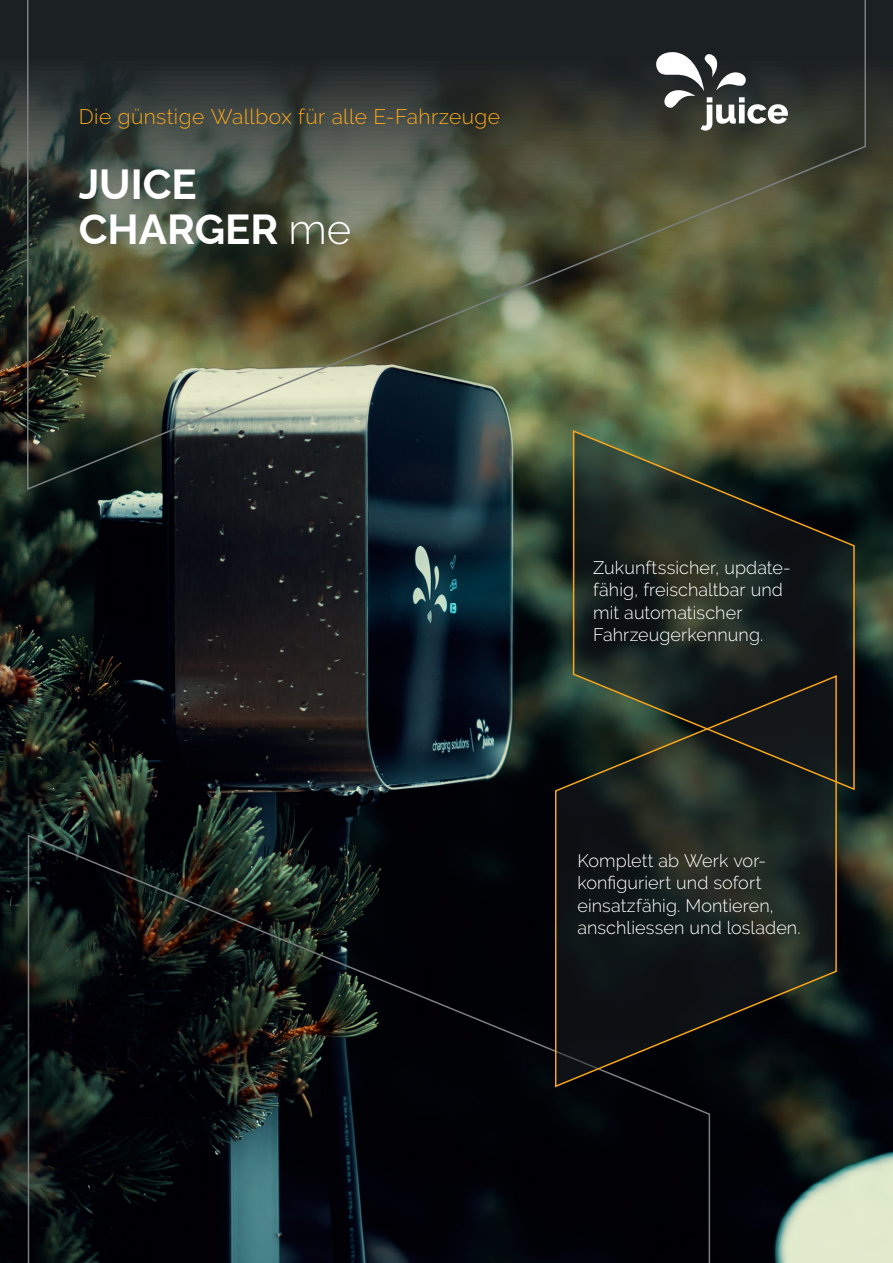
<style>
.page{position:relative;width:893px;height:1263px;background:#fff}
.page>*{position:absolute;margin:0;border:0;box-sizing:border-box;transform-origin:0 0}
.t1{font:700 42px/45px "Raleway";color:#fff}
.t2{font:300 21px "Raleway";letter-spacing:.02em;color:#f9a51b}
.t3{font:300 18px/22.5px "Raleway";letter-spacing:.005em;color:#fff}
.s1{font-weight:300}
</style>
<div class="page">
<img style="left:0;top:0;width:893px;height:1263px">
<svg style="left:27px;top:833px;width:684px;height:430px"></svg>
<img style="left:26px;top:0;width:841px;height:491px">
<svg style="left:654px;top:51px;width:134px;height:80px"></svg>
<svg style="left:572px;top:429px;width:284px;height:362px"></svg>
<svg style="left:554px;top:674px;width:284px;height:414px"></svg>
<p class="t2" style="left:79px;top:104px;width:423px">Die günstige Wallbox für alle E-Fahrzeuge</p>
<h1 class="t1" style="left:79px;top:157px;width:274px">JUICE<br>CHARGER <span class="s1">me</span></h1>
<p class="t3" style="left:593px;top:556px;width:199px">Zukunftssicher, update&shy;fähig, freischaltbar und mit automatischer<br>Fahrzeugerkennung.</p>
<p class="t3" style="left:577px;top:849px;width:225px">Komplett ab Werk vor&shy;konfiguriert und sofort einsatzfähig. Montieren, anschliessen und losladen.</p>
</div>
